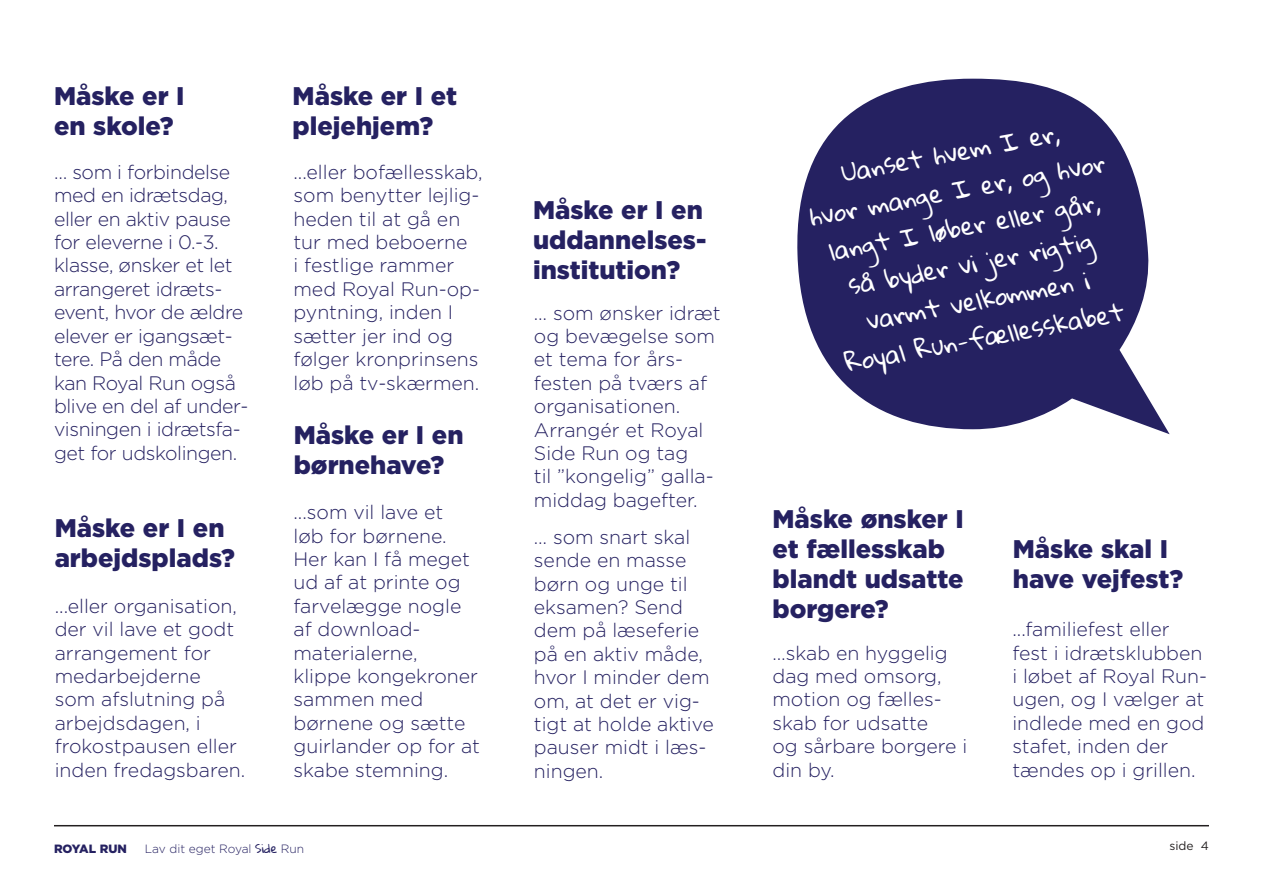
<style>
.page{position:relative;width:1263px;height:893px;background:#fff}
.page>*{position:absolute;margin:0;border:0;box-sizing:border-box;transform-origin:0 0}
.t1{font:900 25.5px/30px "Gotham";color:#252161}
.t2{font:24px/37.5px "Gloria Hallelujah";color:#fff;text-align:center}
.t3{font:300 19.5px/23.4px "Gotham";color:#252161}
.t4{font:300 19.5px/23.4px "Gotham";letter-spacing:-.02em;color:#252161}
.t5{font:300 12px "Gotham";color:#252161}
.t6{font:900 12px "Gotham";color:#252161}
.t7{font:12px "Gotham";color:#231f20}
.s1{font-family:"Gloria Hallelujah";font-weight:400}
</style>
<div class="page">
<hr style="left:54px;top:825px;width:1155px;height:1px;background:#231f20">
<svg style="left:797px;top:79px;width:373px;height:355px;fill:#252161"></svg>
<p class="t1" style="left:54px;top:81px;width:132px">Måske er I en skole?</p>
<p class="t4" style="left:54px;top:160px;width:178px">… som i forbindelse</p>
<p class="t4" style="left:54px;top:183px;width:176px">med en idrætsdag,</p>
<p class="t4" style="left:54px;top:207px;width:178px">eller en aktiv pause</p>
<p class="t4" style="left:54px;top:230px;width:166px">for eleverne i 0.-3.</p>
<p class="t4" style="left:54px;top:253px;width:180px">klasse, ønsker et let</p>
<p class="t4" style="left:54px;top:277px;width:196px">arrangeret idræts&shy;event, hvor de ældre elever er igangsæt&shy;tere. På den måde kan Royal Run også blive en del af under&shy;visningen i idrætsfa&shy;get for udskolingen.</p>
<p class="t1" style="left:55px;top:512px;width:171px">Måske er I en</p>
<p class="t1" style="left:55px;top:542px;width:182px">arbejdsplads?</p>
<p class="t3" style="left:55px;top:594px;width:184px">...eller organisation, der vil lave et godt arrangement for medarbejderne</p>
<p class="t3" style="left:55px;top:687px;width:172px">som afslutning på</p>
<p class="t3" style="left:55px;top:711px;width:192px">arbejdsdagen, i frokostpausen eller inden fredagsbaren.</p>
<p class="t1" style="left:293px;top:81px;width:166px">Måske er I et</p>
<p class="t1" style="left:293px;top:111px;width:142px">plejehjem?</p>
<p class="t3" style="left:293px;top:160px;width:191px">...eller bofællesskab, som benytter lejlig&shy;heden til at gå en tur med beboerne<br>i festlige rammer med Royal Run-op&shy;pyntning, inden I sætter jer ind og følger kronprinsens løb på tv-skærmen.</p>
<p class="t1" style="left:294px;top:420px;width:171px">Måske er I en</p>
<p class="t1" style="left:294px;top:450px;width:152px">børnehave?</p>
<p class="t3" style="left:293px;top:500px;width:151px">...som vil lave et</p>
<p class="t3" style="left:293px;top:523px;width:186px">løb for børnene.<br>Her kan I få meget ud af at printe og farvelægge nogle af download&shy;materialerne, klippe kongekroner</p>
<p class="t3" style="left:293px;top:687px;width:188px">sammen med børnene og sætte guirlander op for at skabe stemning.</p>
<p class="t1" style="left:533px;top:194px;width:171px">Måske er I en</p>
<p class="t1" style="left:533px;top:224px;width:175px">uddannelses&shy;institution?</p>
<p class="t3" style="left:534px;top:300px;width:188px">… som ønsker idræt</p>
<p class="t3" style="left:534px;top:324px;width:183px">og bevægelse som</p>
<p class="t3" style="left:534px;top:347px;width:175px">et tema for års&shy;festen på tværs af</p>
<p class="t3" style="left:534px;top:394px;width:148px">organisationen.</p>
<p class="t3" style="left:534px;top:417px;width:171px">Arrangér et Royal</p>
<p class="t3" style="left:534px;top:441px;width:156px">Side Run og tag</p>
<p class="t3" style="left:534px;top:464px;width:181px">til ”kongelig” galla&shy;middag bagefter.</p>
<p class="t3" style="left:534px;top:525px;width:158px">… som snart skal</p>
<p class="t3" style="left:534px;top:548px;width:154px">sende en masse</p>
<p class="t3" style="left:534px;top:571px;width:155px">børn og unge til</p>
<p class="t3" style="left:534px;top:595px;width:151px">eksamen? Send</p>
<p class="t3" style="left:534px;top:618px;width:182px">dem på læseferie på en aktiv måde, hvor I minder dem om, at det er vig&shy;tigt at holde aktive pauser midt i læs&shy;ningen.</p>
<p class="t2" style="left:839px;top:156px;width:222px;rotate:-11deg">Uanset hvem I er,</p>
<p class="t2" style="left:807px;top:201px;width:301px;rotate:-11deg">hvor mange I er, og hvor</p>
<p class="t2" style="left:826px;top:236px;width:277px;rotate:-11deg">langt I løber eller går,</p>
<p class="t2" style="left:845px;top:270px;width:250px;rotate:-11deg">så byder vi jer rigtig</p>
<p class="t2" style="left:835px;top:310px;width:285px;rotate:-11deg">varmt velkommen i<br>Royal Run-fællesskabet</p>
<p class="t1" style="left:772px;top:503px;width:193px">Måske ønsker I</p>
<p class="t1" style="left:772px;top:533px;width:174px">et fællesskab</p>
<p class="t1" style="left:772px;top:563px;width:192px">blandt udsatte</p>
<p class="t1" style="left:772px;top:593px;width:118px">borgere?</p>
<p class="t3" style="left:772px;top:640px;width:177px">…skab en hyggelig</p>
<p class="t3" style="left:772px;top:664px;width:171px">dag med omsorg,</p>
<p class="t3" style="left:772px;top:687px;width:196px">motion og fælles&shy;skab for udsatte<br>og sårbare borgere i din by.</p>
<p class="t1" style="left:1013px;top:534px;width:172px">Måske skal I have vejfest?</p>
<p class="t3" style="left:1012px;top:617px;width:196px">...familiefest eller fest i idrætsklubben i løbet af Royal Run&shy;ugen, og I vælger at indlede med en god stafet, inden der tændes op i grillen.</p>
<p class="t6" style="left:54px;top:840px;width:74px">ROYAL RUN</p>
<p class="t5" style="left:145px;top:841px;width:161px">Lav dit eget Royal <span class="s1">Side</span> Run</p>
<p class="t7" style="left:1169px;top:838px;width:41px">side 4</p>
</div>
